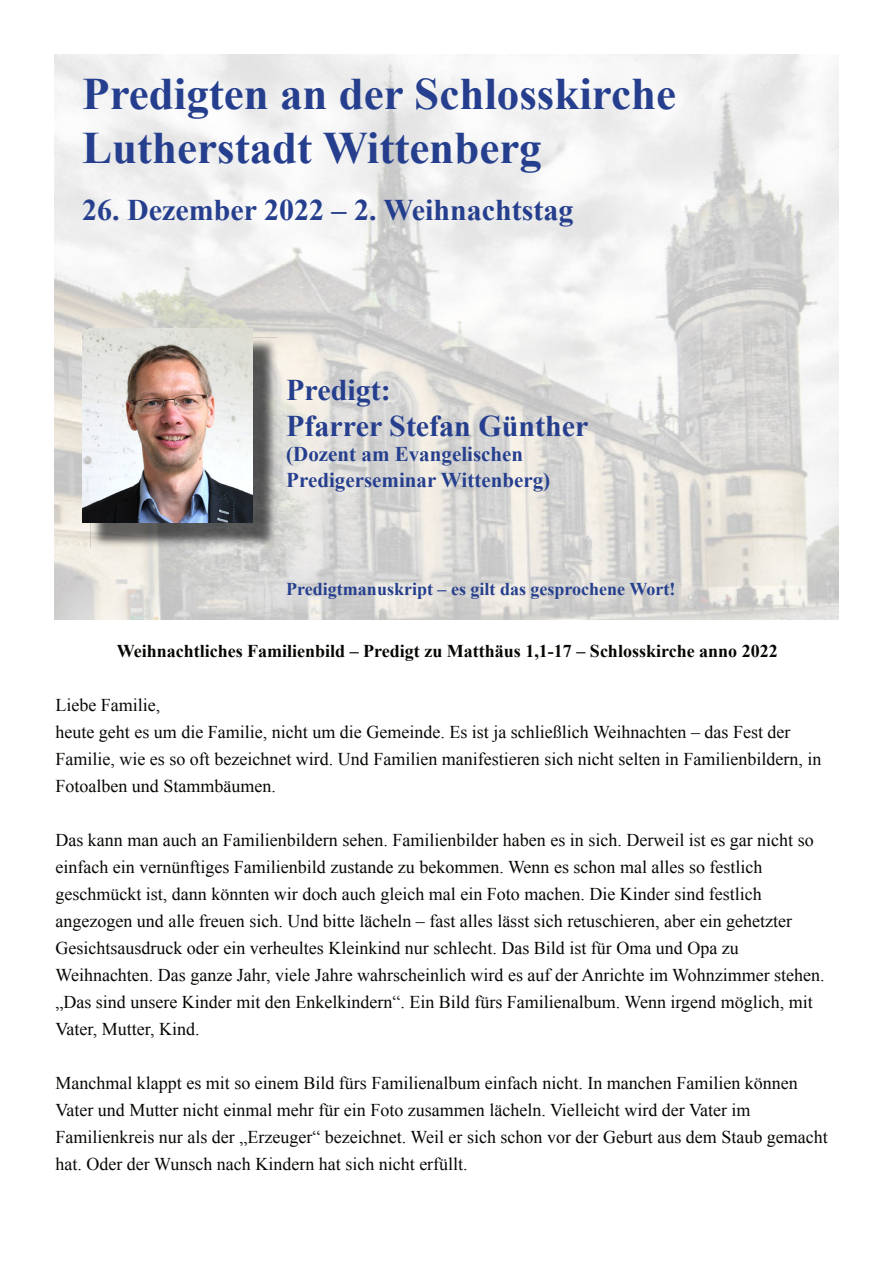
<style>
.page{position:relative;width:893px;height:1263px;background:#fff}
.page>*{position:absolute;margin:0;border:0;box-sizing:border-box;transform-origin:0 0}
.t1{font:700 45px/54px "Times New Roman";color:#253f8e}
.t2{font:700 30px/36px "Times New Roman";color:#253f8e}
.t3{font:700 21px/25.2px "Times New Roman";color:#253f8e}
.t4{font:18px/27px "Times New Roman";color:#080704}
.t5{font:700 18px "Times New Roman";color:#080704}
.t6{font:700 18px "Times New Roman";color:#253f8e}
</style>
<div class="page">
<img style="left:54px;top:55px;width:785px;height:564px">
<img style="left:91px;top:337px;width:187px;height:211px">
<img style="left:82px;top:328px;width:170px;height:195px">
<h1 class="t1" style="left:82px;top:71px;width:595px">Predigten an der Schlosskirche<br>Lutherstadt Wittenberg</h1>
<h2 class="t2" style="left:82px;top:195px;width:493px">26. Dezember 2022 – 2. Weihnachtstag</h2>
<h2 class="t2" style="left:286px;top:375px;width:304px">Predigt:<br>Pfarrer Stefan Günther</h2>
<p class="t3" style="left:286px;top:444px;width:265px">(Dozent am Evangelischen<br>Predigerseminar Wittenberg)</p>
<p class="t6" style="left:286px;top:582px;width:391px">Predigtmanuskript – es gilt das gesprochene Wort!</p>
<p class="t5" style="left:117px;top:645px;width:662px">Weihnachtliches Familienbild – Predigt zu Matthäus 1,1-17 – Schlosskirche anno 2022</p>
<p class="t4" style="left:55px;top:693px;width:767px">Liebe Familie,<br>heute geht es um die Familie, nicht um die Gemeinde. Es ist ja schließlich Weihnachten – das Fest der Familie, wie es so oft bezeichnet wird. Und Familien manifestieren sich nicht selten in Familienbildern, in Fotoalben und Stammbäumen.</p>
<p class="t4" style="left:55px;top:828px;width:771px">Das kann man auch an Familienbildern sehen. Familienbilder haben es in sich. Derweil ist es gar nicht so einfach ein vernünftiges Familienbild zustande zu bekommen. Wenn es schon mal alles so festlich geschmückt ist, dann könnten wir doch auch gleich mal ein Foto machen. Die Kinder sind festlich angezogen und alle freuen sich. Und bitte lächeln – fast alles lässt sich retuschieren, aber ein gehetzter Gesichtsausdruck oder ein verheultes Kleinkind nur schlecht. Das Bild ist für Oma und Opa zu Weihnachten. Das ganze Jahr, viele Jahre wahrscheinlich wird es auf der Anrichte im Wohnzimmer stehen. „Das sind unsere Kinder mit den Enkelkindern“. Ein Bild fürs Familienalbum. Wenn irgend möglich, mit Vater, Mutter, Kind.</p>
<p class="t4" style="left:55px;top:1071px;width:774px">Manchmal klappt es mit so einem Bild fürs Familienalbum einfach nicht. In manchen Familien können Vater und Mutter nicht einmal mehr für ein Foto zusammen lächeln. Vielleicht wird der Vater im Familienkreis nur als der „Erzeuger“ bezeichnet. Weil er sich schon vor der Geburt aus dem Staub gemacht hat. Oder der Wunsch nach Kindern hat sich nicht erfüllt.</p>
</div>
